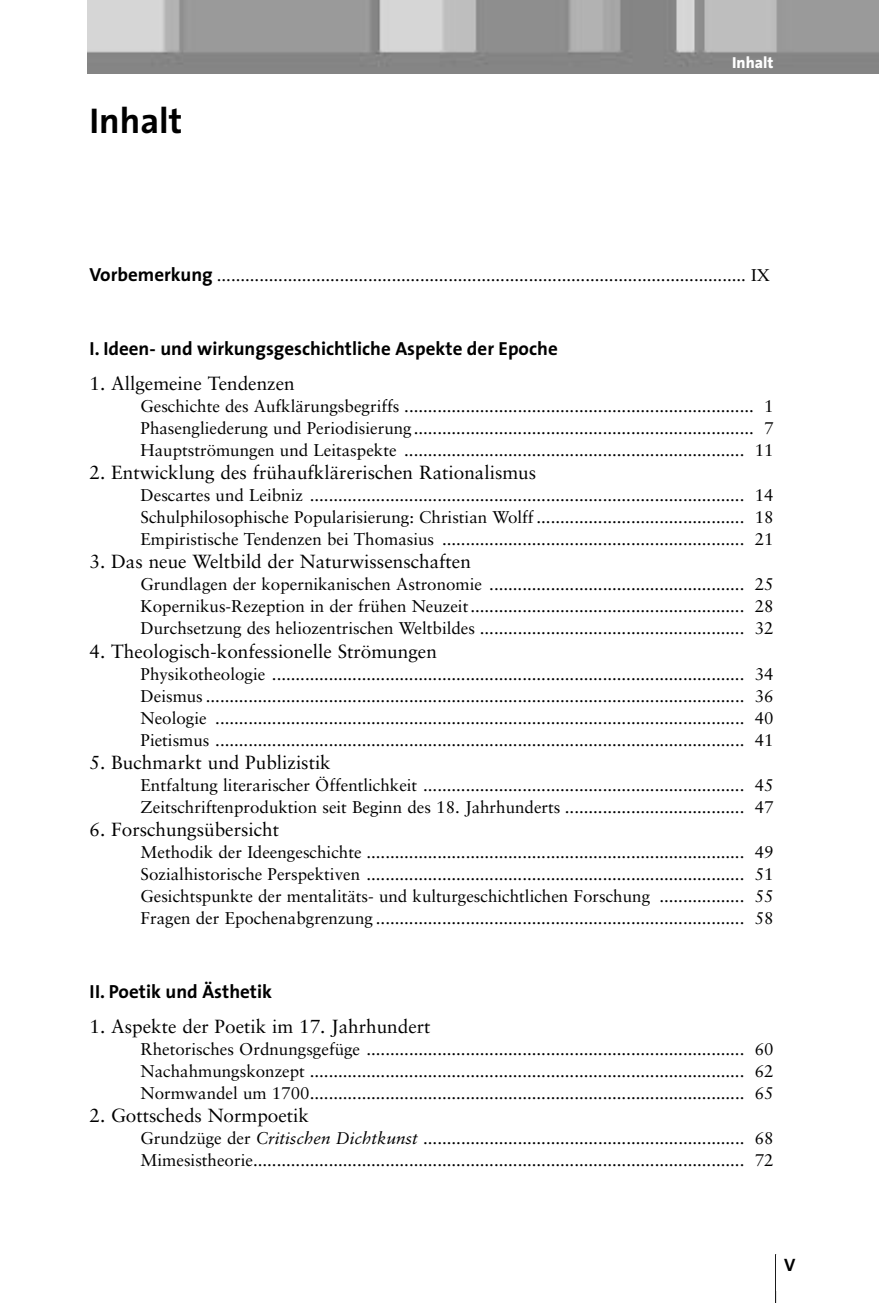
<style>
.page{position:relative;width:879px;height:1303px;background:#fff}
.page>*{position:absolute;margin:0;border:0;box-sizing:border-box;transform-origin:0 0}
.t1{font:700 36px "The Sans";color:#000}
.t2{font:19px "Sabon";color:#000}
.t3{font:700 19px "The Sans";color:#000}
.t4{font:700 18px "The Sans";color:#000}
.t5{font:17px/22px "Sabon";color:#000;text-align:justify}
.t6{font:800 16px "The Sans";color:#fff}
.s1{font-family:"The Sans";font-weight:700;font-size:19px}
.s2{font-style:italic}
</style>
<div class="page">
<img style="left:88px;top:0;width:791px;height:74px">
<hr style="left:775px;top:1254px;width:1px;height:48px;background:#000">
<h1 class="t1" style="left:90px;top:106px;width:94px">Inhalt</h1>
<p class="t6" style="left:732px;top:56px;width:43px">Inhalt</p>
<p class="t5" style="left:90px;top:265px;width:682px"><span class="s1">Vorbemerkung</span> ................................................................................................................ IX</p>
<p class="t3" style="left:90px;top:341px;width:470px">I. Ideen- und wirkungsgeschichtliche Aspekte der Epoche</p>
<p class="t2" style="left:90px;top:375px;width:207px">1. Allgemeine Tendenzen</p>
<p class="t5" style="left:141px;top:396px;width:634px">Geschichte des Aufklärungsbegriffs .......................................................................... 1<br>Phasengliederung und Periodisierung........................................................................ 7<br>Hauptströmungen und Leitaspekte ........................................................................ 11</p>
<p class="t2" style="left:90px;top:464px;width:448px">2. Entwicklung des frühaufklärerischen Rationalismus</p>
<p class="t5" style="left:141px;top:485px;width:634px">Descartes und Leibniz ............................................................................................ 14<br>Schulphilosophische Popularisierung: Christian Wolff ............................................ 18<br>Empiristische Tendenzen bei Thomasius ................................................................ 21</p>
<p class="t2" style="left:90px;top:553px;width:383px">3. Das neue Weltbild der Naturwissenschaften</p>
<p class="t5" style="left:141px;top:575px;width:634px">Grundlagen der kopernikanischen Astronomie ...................................................... 25<br>Kopernikus-Rezeption in der frühen Neuzeit.......................................................... 28<br>Durchsetzung des heliozentrischen Weltbildes ........................................................ 32</p>
<p class="t2" style="left:90px;top:643px;width:349px">4. Theologisch-konfessionelle Strömungen</p>
<p class="t5" style="left:141px;top:664px;width:634px">Physikotheologie .................................................................................................... 34<br>Deismus .................................................................................................................. 36<br>Neologie ................................................................................................................ 40<br>Pietismus ................................................................................................................ 41</p>
<p class="t2" style="left:90px;top:754px;width:243px">5. Buchmarkt und Publizistik</p>
<p class="t5" style="left:141px;top:775px;width:634px">Entfaltung literarischer Öffentlichkeit .................................................................... 45<br>Zeitschriftenproduktion seit Beginn des 18. Jahrhunderts ...................................... 47</p>
<p class="t2" style="left:90px;top:821px;width:191px">6. Forschungsübersicht</p>
<p class="t5" style="left:141px;top:842px;width:634px">Methodik der Ideengeschichte ................................................................................ 49<br>Sozialhistorische Perspektiven ................................................................................ 51<br>Gesichtspunkte der mentalitäts- und kulturgeschichtlichen Forschung .................. 55<br>Fragen der Epochenabgrenzung .............................................................................. 58</p>
<p class="t3" style="left:90px;top:984px;width:184px">II. Poetik und Ästhetik</p>
<p class="t2" style="left:90px;top:1018px;width:342px">1. Aspekte der Poetik im 17. Jahrhundert</p>
<p class="t5" style="left:141px;top:1039px;width:634px">Rhetorisches Ordnungsgefüge ................................................................................ 60<br>Nachahmungskonzept ............................................................................................ 62<br>Normwandel um 1700............................................................................................ 65</p>
<p class="t2" style="left:90px;top:1107px;width:221px">2. Gottscheds Normpoetik</p>
<p class="t5" style="left:141px;top:1128px;width:634px">Grundzüge der <span class="s2">Critischen Dichtkunst</span> .................................................................... 68<br>Mimesistheorie........................................................................................................ 72</p>
<p class="t4" style="left:784px;top:1257px;width:13px">V</p>
</div>
